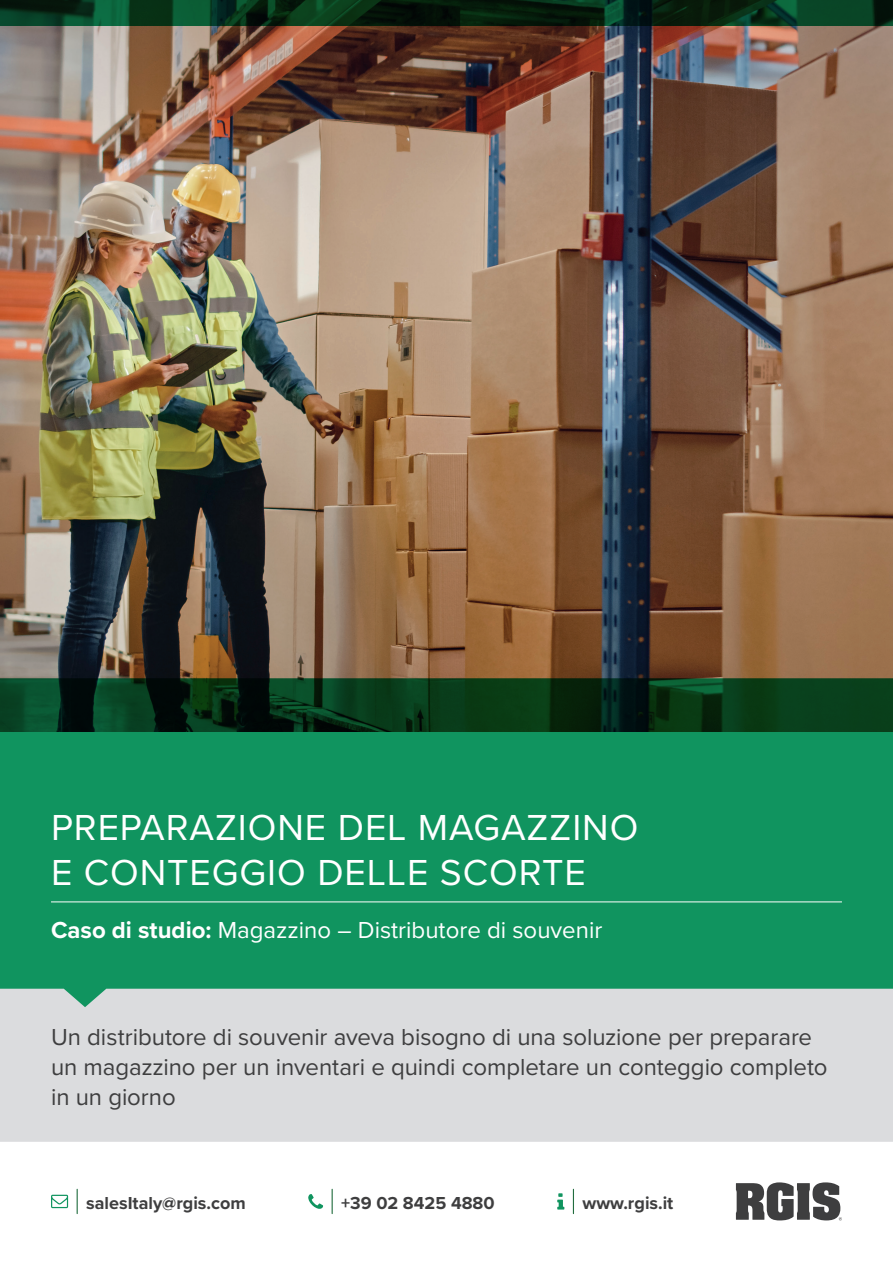
<style>
.page{position:relative;width:893px;height:1263px;background:#fff}
.page>*{position:absolute;margin:0;border:0;box-sizing:border-box;transform-origin:0 0}
.t1{font:37.5px/45px "Proxima Nova";letter-spacing:.025em;color:#fff}
.t2{font:24px/30px "Proxima Nova";letter-spacing:-.005em;color:#3e3e3f}
.t3{font:24px "Proxima Nova";color:#fff}
.t4{font:700 18px "Proxima Nova";color:#3e3e3f}
.s1{font-weight:700}
</style>
<div class="page">
<svg style="left:573px;top:1189px;width:1px;height:24px"></svg>
<svg style="left:557px;top:1193px;width:7px;height:16px"></svg>
<svg style="left:77px;top:1189px;width:1px;height:24px"></svg>
<svg style="left:51px;top:1195px;width:17px;height:13px"></svg>
<svg style="left:332px;top:1189px;width:1px;height:24px"></svg>
<svg style="left:308px;top:1194px;width:15px;height:15px"></svg>
<svg style="left:736px;top:1182px;width:106px;height:38px"></svg>
<div style="left:0;top:1007px;width:893px;height:135px;background:#dbdcde"></div>
<svg style="left:0;top:731px;width:893px;height:276px;background:#1d9867"></svg>
<img style="left:0;top:26px;width:893px;height:705px">
<hr style="left:51px;top:901px;width:791px;height:1px;background:#fff">
<svg style="left:0;top:0;width:893px;height:26px;background:#072e18"></svg>
<h1 class="t1" style="left:51px;top:803px;width:589px">PREPARAZIONE DEL MAGAZZINO<br>E CONTEGGIO DELLE SCORTE</h1>
<p class="t3" style="left:51px;top:912px;width:553px"><span class="s1">Caso di studio:</span> Magazzino – Distributore di souvenir</p>
<p class="t2" style="left:51px;top:1021px;width:778px">Un distributore di souvenir aveva bisogno di una soluzione per preparare un magazzino per un inventari e quindi completare un conteggio completo in un giorno</p>
<p class="t4" style="left:86px;top:1189px;width:161px">salesItaly@rgis.com</p>
<p class="t4" style="left:341px;top:1189px;width:155px">+39 02 8425 4880</p>
<p class="t4" style="left:582px;top:1189px;width:92px">www.rgis.it</p>
</div>
